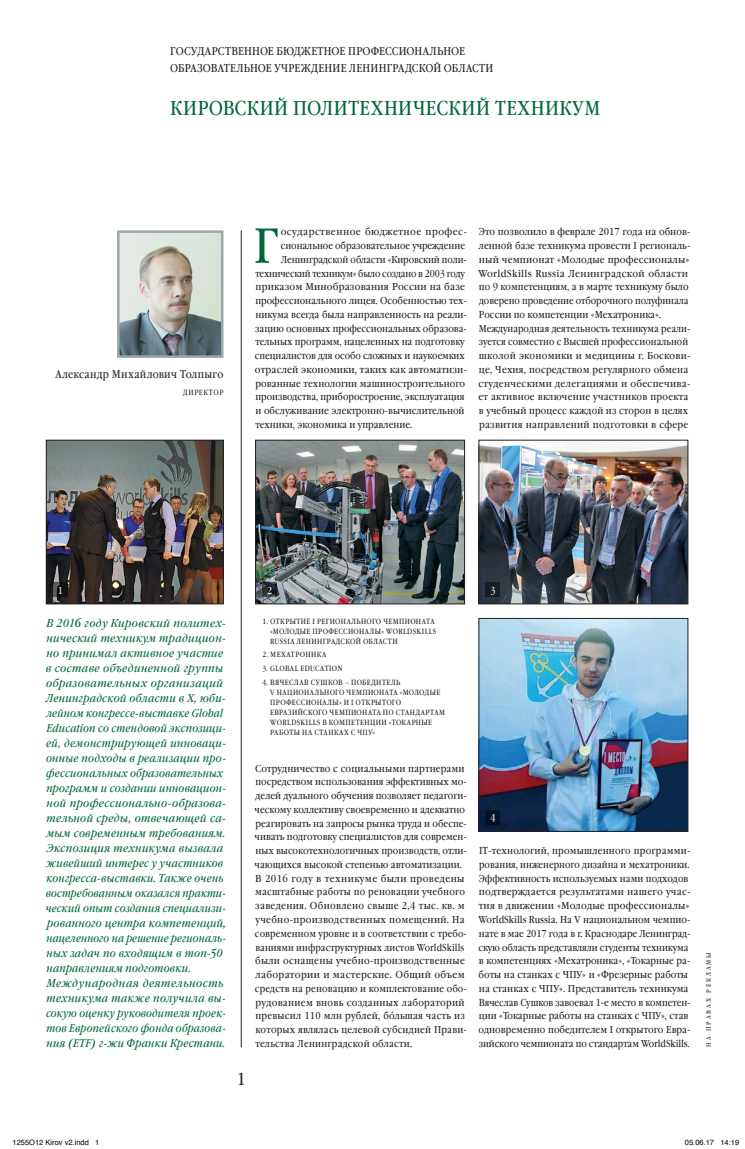
<style>
.page{position:relative;width:745px;height:1149px;background:#fff}
.page>*{position:absolute;margin:0;border:0;box-sizing:border-box;transform-origin:0 0}
.R-O8_Fonar{font:49.25px "Garamond Narrow Book FS";color:#006838}
.R-O8_zagolovok{font:20px "Garamond Narrow Book FS";letter-spacing:.02em;color:#006838}
.t1{font:17.5px "Garamond Narrow Book FS";color:#231f20}
.R-O8_vynos_Kursiv{font:italic 11.25px/15px "Garamond Narrow Book FS";letter-spacing:.025em;color:#006838;scale:1.07 1}
.R-O8_forma{font:11.25px/17.5px "Garamond Narrow Book FS";letter-spacing:.015em;color:#231f20}
.R-O8_dir_FIO{font:11.25px "Garamond Narrow Book FS";letter-spacing:.025em;color:#231f20}
.R-O8_Text{font:10px/13.8px "Garamond Narrow Book FS";letter-spacing:.005em;color:#231f20}
.R-O8_Text-2{font:10px/13.8px "Garamond Narrow Book FS";letter-spacing:.005em;color:#231f20;scale:1.05 1}
.R-O8_Text-3{font:10px/13.8px "Garamond Narrow Book FS";letter-spacing:.005em;color:#231f20;scale:1.07 1}
.R-O8_Fonar-2{font:10px "Garamond Narrow Book FS";color:#231f20}
.R-O8_Text-4{font:10px/13.8px "Garamond Narrow Book FS";letter-spacing:.005em;color:#231f20;scale:1.04 1}
.R-O8_Fonar-3{font:10px "Garamond Narrow Book FS";color:#231f20;scale:1.07 1}
.R-O8_Fonar-4{font:10px "Garamond Narrow Book FS";color:#231f20;scale:1.04 1}
.R-O8_Fonar-5{font:10px "Garamond Narrow Book FS";letter-spacing:.045em;color:#231f20;scale:1.07 1}
._1_2_text_fonar{font:10px "Garamond Narrow Book FS";color:#fff}
.ris_podpis{font:7.5px/10px "Garamond Narrow Book FS";letter-spacing:.055em;color:#231f20}
.t2{font:7.5px "Helvetica";color:#000}
.R-O8_dir_Dolzhn{font:7.5px "Garamond Narrow Book FS";letter-spacing:.09em;color:#231f20}
.R-O8_Text-5{font:6.25px "Garamond Narrow Book FS";letter-spacing:.31em;color:#231f20}
</style>
<div class="page">
<img style="left:120px;top:233px;width:100px;height:122px">
<div style="left:117px;top:230px;width:106px;height:128px;border:2px solid #9ea7a7"></div>
<img style="left:48px;top:442px;width:173px;height:160px">
<div style="left:46px;top:440px;width:177px;height:164px;border:1px solid #231f20"></div>
<img style="left:257px;top:442px;width:205px;height:160px">
<div style="left:255px;top:440px;width:209px;height:164px;border:1px solid #231f20"></div>
<img style="left:480px;top:442px;width:205px;height:160px">
<div style="left:478px;top:440px;width:209px;height:164px;border:1px solid #231f20"></div>
<img style="left:480px;top:620px;width:205px;height:209px">
<div style="left:478px;top:618px;width:209px;height:213px;border:1px solid #231f20"></div>
<svg style="left:53px;top:583px;width:14px;height:14px"></svg>
<svg style="left:262px;top:583px;width:14px;height:14px"></svg>
<div style="left:485px;top:583px;width:14px;height:14px;background:#171e24"></div>
<div style="left:485px;top:810px;width:14px;height:14px;background:#051225"></div>
<hr style="left:241px;top:230px;width:1px;height:817px;background:#231f20">
<p class="R-O8_forma" style="left:170px;top:42px;width:324px">ГОСУДАРСТВЕННОЕ БЮДЖЕТНОЕ ПРОФЕССИОНАЛЬНОЕ<br>ОБРАЗОВАТЕЛЬНОЕ УЧРЕЖДЕНИЕ ЛЕНИНГРАДСКОЙ ОБЛАСТИ</p>
<p class="R-O8_zagolovok" style="left:170px;top:96px;width:431px">КИРОВСКИЙ ПОЛИТЕХНИЧЕСКИЙ ТЕХНИКУМ</p>
<p class="R-O8_dir_FIO" style="left:55px;top:367px;width:169px">Александр Михайлович Толпыго</p>
<p class="R-O8_dir_Dolzhn" style="left:183px;top:388px;width:42px">ДИРЕКТОР</p>
<p class="R-O8_Fonar" style="left:253px;top:214px;width:25px">Г</p>
<p class="R-O8_Fonar-5" style="left:280px;top:226px;width:175px">осударственное бюджетное профес-</p>
<p class="R-O8_Fonar-2" style="left:280px;top:239px;width:186px">сиональное образовательное учреждение</p>
<p class="R-O8_Fonar-2" style="left:281px;top:253px;width:187px">Ленинградской области «Кировский поли-</p>
<p class="R-O8_Fonar-2" style="left:255px;top:267px;width:211px">технический техникум» было создано в 2003 году</p>
<p class="R-O8_Fonar-3" style="left:255px;top:281px;width:197px">приказом Минобразования России на базе</p>
<p class="R-O8_Fonar-2" style="left:255px;top:294px;width:213px">профессионального лицея. Особенностью тех-</p>
<p class="R-O8_Fonar-2" style="left:255px;top:308px;width:213px">никума всегда была направленность на реали-</p>
<p class="R-O8_Fonar-2" style="left:255px;top:322px;width:213px">зацию основных профессиональных образова-</p>
<p class="R-O8_Fonar-2" style="left:255px;top:336px;width:211px">тельных программ, нацеленных на подготовку</p>
<p class="R-O8_Fonar-2" style="left:255px;top:349px;width:211px">специалистов для особо сложных и наукоемких</p>
<p class="R-O8_Fonar-3" style="left:255px;top:363px;width:200px">отраслей экономики, таких как автоматизи-</p>
<p class="R-O8_Fonar-4" style="left:255px;top:377px;width:203px">рованные технологии машиностроительного</p>
<p class="R-O8_Fonar-2" style="left:255px;top:391px;width:210px">производства, приборостроение, эксплуатация</p>
<p class="R-O8_Fonar-2" style="left:255px;top:404px;width:210px">и обслуживание электронно-вычислительной</p>
<p class="R-O8_Fonar-2" style="left:255px;top:418px;width:158px">техники, экономика и управление.</p>
<p class="R-O8_Text-2" style="left:478px;top:225px;width:203px">Это позволило в феврале 2017 года на обнов&shy;ленной базе техникума провести I региональ&shy;ный чемпионат «Молодые профессионалы» WorldSkills Russia Ленинградской области по 9 компетенциям, а в марте техникуму было доверено проведение отборочного полуфинала России по компетенции «Мехатроника».</p>
<p class="R-O8_Text" style="left:478px;top:321px;width:213px">Международная деятельность техникума реали&shy;зуется совместно с Высшей профессиональной школой экономики и медицины г. Боскови&shy;це, Чехия, посредством регулярного обмена студенческими делегациями и обеспечива&shy;ет активное включение участников проекта в учебный процесс каждой из сторон в целях развития направлений подготовки в сфере</p>
<p class="_1_2_text_fonar" style="left:58px;top:584px;width:7px">1</p>
<p class="_1_2_text_fonar" style="left:267px;top:584px;width:7px">2</p>
<p class="_1_2_text_fonar" style="left:490px;top:584px;width:7px">3</p>
<p class="R-O8_vynos_Kursiv" style="left:46px;top:615px;width:170px">В 2016 году Кировский политех&shy;нический техникум традицион&shy;но принимал активное участие в составе объединенной группы образовательных организаций<br>Ленинградской области в X, юби&shy;лейном конгрессе-выставке Global<br>Education со стендовой экспозици&shy;ей, демонстрирующей инноваци&shy;онные подходы в реализации про&shy;фессиональных образовательных программ и создании инновацион&shy;ной профессионально-образова&shy;тельной среды, отвечающей са&shy;мым современным требованиям.<br>Экспозиция техникума вызвала живейший интерес у участников конгресса-выставки. Также очень востребованным оказался практи&shy;ческий опыт создания специализи&shy;рованного центра компетенций, нацеленного на решение региональ&shy;ных задач по входящим в топ-50 направлениям подготовки.</p>
<p class="R-O8_vynos_Kursiv" style="left:46px;top:975px;width:170px">Международная деятельность техникума также получила вы&shy;сокую оценку руководителя проек&shy;тов Европейского фонда образова&shy;ния (ETF) г-жи Франки Крестани.</p>
<p class="ris_podpis" style="left:270px;top:616px;width:168px;text-indent:-8px">1. ОТКРЫТИЕ I РЕГИОНАЛЬНОГО ЧЕМПИОНАТА «МОЛОДЫЕ ПРОФЕССИОНАЛЫ» WORLDSKILLS<br>RUSSIA ЛЕНИНГРАДСКОЙ ОБЛАСТИ</p>
<p class="ris_podpis" style="left:262px;top:650px;width:65px">2. МЕХАТРОНИКА</p>
<p class="ris_podpis" style="left:262px;top:663px;width:82px">3. GLOBAL EDUCATION</p>
<p class="ris_podpis" style="left:270px;top:677px;width:176px;text-indent:-8px">4. ВЯЧЕСЛАВ СУШКОВ – ПОБЕДИТЕЛЬ<br>V НАЦИОНАЛЬНОГО ЧЕМПИОНАТА «МОЛОДЫЕ ПРОФЕССИОНАЛЫ» И I ОТКРЫТОГО ЕВРАЗИЙСКОГО ЧЕМПИОНАТА ПО СТАНДАРТАМ WORLDSKILLS В КОМПЕТЕНЦИИ «ТОКАРНЫЕ РАБОТЫ НА СТАНКАХ С ЧПУ»</p>
<p class="t1" style="left:236px;top:1068px;width:10px">1</p>
<p class="R-O8_Text-2" style="left:254px;top:761px;width:204px">Сотрудничество с социальными партнерами посредством использования эффективных мо&shy;делей дуального обучения позволяет педагоги&shy;ческому коллективу своевременно и адекватно реагировать на запросы рынка труда и обеспе&shy;чивать подготовку специалистов для современ&shy;ных высокотехнологичных производств, отли&shy;чающихся высокой степенью автоматизации.</p>
<p class="R-O8_Text-3" style="left:255px;top:871px;width:199px">В 2016 году в техникуме были проведены масштабные работы по реновации учебного заведения. Обновлено свыше 2,4 тыс. кв. м учебно-производственных помещений. На современном уровне и в соответствии с требо&shy;ваниями инфраструктурных листов WorldSkills были оснащены учебно-производственные лаборатории и мастерские. Общий объем средств на реновацию и комплектование обо&shy;рудованием вновь созданных лабораторий превысил 110 млн рублей, бо́льшая часть из которых являлась целевой субсидией Прави&shy;тельства Ленинградской области.</p>
<p class="_1_2_text_fonar" style="left:490px;top:811px;width:7px">4</p>
<p class="R-O8_Text-4" style="left:478px;top:844px;width:205px">IT-технологий, промышленного программи&shy;рования, инженерного дизайна и мехатроники.</p>
<p class="R-O8_Text" style="left:478px;top:871px;width:213px">Эффективность используемых нами подходов подтверждается результатами нашего учас&shy;тия в движении «Молодые профессионалы» WorldSkills Russia. На V национальном чемпио&shy;нате в мае 2017 года в г. Краснодаре Ленинград&shy;скую область представляли студенты техникума в компетенциях «Мехатроника», «Токарные ра&shy;боты на станках с ЧПУ» и «Фрезерные работы на станках с ЧПУ». Представитель техникума Вячеслав Сушков завоевал 1-е место в компетен&shy;ции «Токарные работы на станках с ЧПУ», став одновременно победителем I открытого Евра&shy;зийского чемпионата по стандартам WorldSkills.</p>
<p class="R-O8_Text-5" style="left:704px;top:1047px;width:96px;rotate:-90deg">НА ПРАВАХ РЕКЛАМЫ</p>
<p class="t2" style="left:12px;top:1137px;width:88px">1255O12 Kirov v2.indd 1</p>
<p class="t2" style="left:684px;top:1137px;width:56px">05.06.17 14:19</p>
</div>
